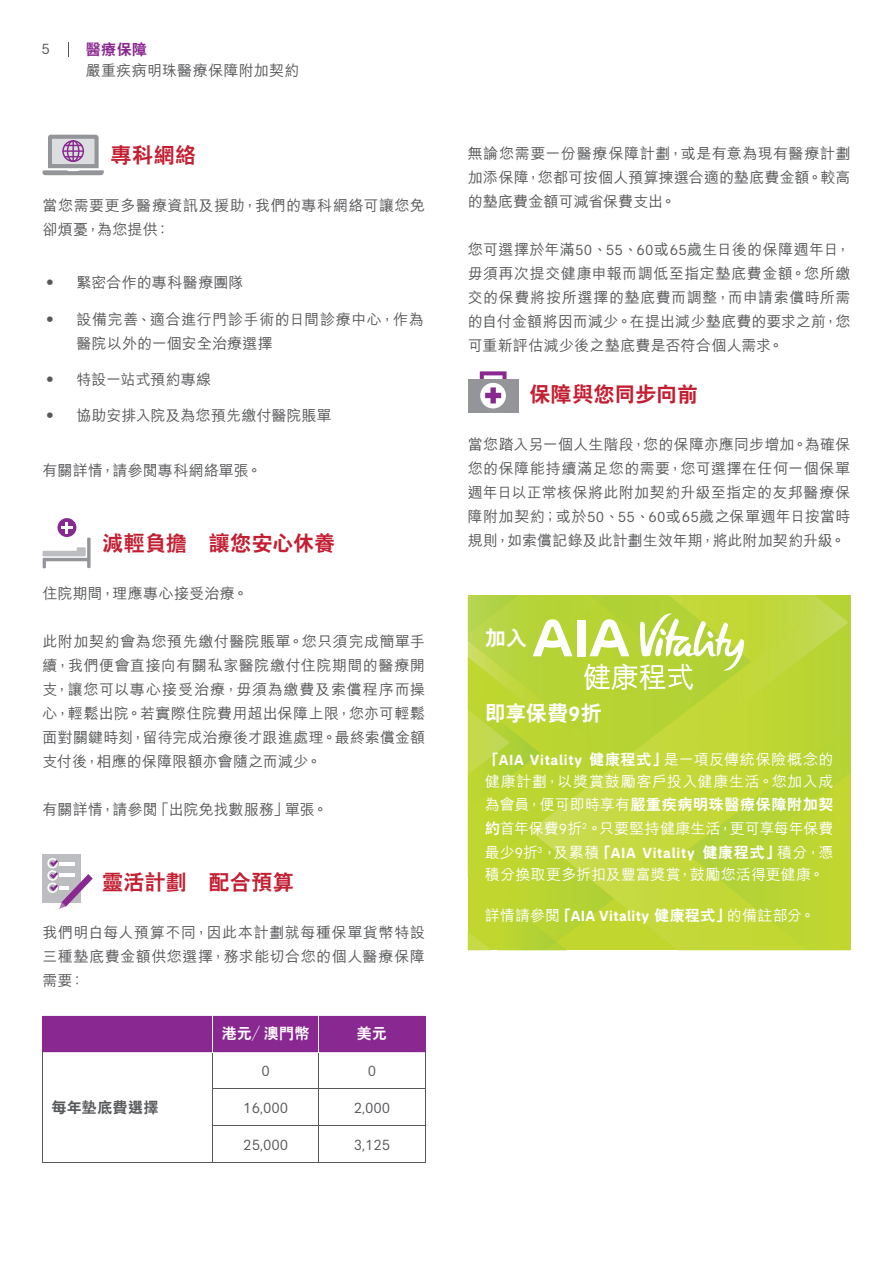
<style>
.page{position:relative;width:893px;height:1263px;background:#fff}
.page>*{position:absolute;margin:0;border:0;box-sizing:border-box;transform-origin:0 0}
.t1{font:800 21px "C Hei 2 HK";letter-spacing:.01em;color:#c31f32}
.t2{font:800 21px "C Hei 2 HK";color:#fff}
.t3{font:500 15px/24px "M Hei HK";letter-spacing:.015em;color:#57585a;text-align:justify}
.t4{font:500 15px/24px "M Hei HK";letter-spacing:.015em;color:#fff}
.t5{font:500 15px/24px "M Hei HK";letter-spacing:.035em;color:#57585a}
.t6{font:800 15px "C Hei 2 HK";letter-spacing:.045em;color:#fff}
.t7{font:700 15px "AIA Everest";letter-spacing:.05em;color:#fff}
.t8{font:15px "AIA Everest";color:#57585a}
.t9{font:500 15px "M Hei HK";letter-spacing:.05em;color:#fff}
.t10{font:800 15px "C Hei 2 HK";letter-spacing:.02em;color:#57585a}
.t11{font:800 15px "C Hei 2 HK";color:#892890}
.s1{font-family:"AIA Everest";font-weight:400}
.s2{font-family:"AIA Everest";font-weight:700}
.s3{font-family:"C Hei 2 HK";font-weight:800}
.s4{font-family:"M Hei HK";font-weight:500}
</style>
<div class="page">
<img style="left:614px;top:745px;width:236px;height:205px">
<div style="left:687px;top:710px;width:54px;height:35px;background:#c3d837"></div>
<img style="left:685px;top:807px;width:155px;height:143px">
<img style="left:468px;top:931px;width:23px;height:19px">
<svg style="left:497px;top:877px;width:117px;height:73px;background:#bbd432"></svg>
<img style="left:503px;top:899px;width:54px;height:51px">
<svg style="left:468px;top:690px;width:219px;height:187px;background:#c0d73b"></svg>
<img style="left:540px;top:735px;width:45px;height:16px">
<img style="left:687px;top:690px;width:54px;height:20px">
<img style="left:585px;top:690px;width:20px;height:60px">
<img style="left:468px;top:595px;width:117px;height:140px">
<img style="left:503px;top:809px;width:26px;height:42px">
<img style="left:468px;top:595px;width:50px;height:39px">
<img style="left:470px;top:697px;width:70px;height:110px">
<img style="left:468px;top:709px;width:2px;height:65px">
<img style="left:470px;top:711px;width:40px;height:62px">
<img style="left:840px;top:780px;width:10px;height:70px">
<div style="left:805px;top:807px;width:35px;height:71px;background:#bfd631"></div>
<img style="left:536px;top:595px;width:48px;height:53px">
<img style="left:768px;top:595px;width:37px;height:26px">
<img style="left:751px;top:595px;width:17px;height:26px">
<div style="left:741px;top:704px;width:64px;height:56px;background:#bed633"></div>
<img style="left:741px;top:621px;width:64px;height:83px">
<img style="left:752px;top:649px;width:16px;height:27px">
<img style="left:741px;top:760px;width:64px;height:95px">
<div style="left:805px;top:595px;width:45px;height:185px;background:#b7d334"></div>
<img style="left:805px;top:605px;width:43px;height:50px">
<img style="left:805px;top:734px;width:35px;height:73px">
<div style="left:577px;top:620px;width:8px;height:36px;background:#fff"></div>
<svg style="left:533px;top:619px;width:40px;height:37px"></svg>
<svg style="left:584px;top:595px;width:167px;height:95px"></svg>
<svg style="left:57px;top:518px;width:19px;height:19px"></svg>
<svg style="left:61px;top:522px;width:12px;height:11px"></svg>
<svg style="left:87px;top:538px;width:4px;height:30px"></svg>
<svg style="left:43px;top:558px;width:3px;height:10px"></svg>
<hr style="left:44px;top:558px;width:45px;height:3px;background:#939598">
<div style="left:43px;top:551px;width:43px;height:5px;background:#bcbdc0"></div>
<div style="left:77px;top:547px;width:9px;height:5px;background:#bcbdc0"></div>
<div style="left:43px;top:854px;width:38px;height:48px;background:#bcbdc0"></div>
<svg style="left:47px;top:858px;width:46px;height:51px"></svg>
<div style="left:468px;top:379px;width:51px;height:34px;background:#939598"></div>
<div style="left:480px;top:383px;width:26px;height:25px;background:#fff;border-radius:50%"></div>
<svg style="left:480px;top:371px;width:26px;height:32px"></svg>
<svg style="left:42px;top:135px;width:62px;height:40px"></svg>
<div style="left:44px;top:1016px;width:381px;height:36px;background:#892890"></div>
<hr style="left:43px;top:1016px;width:1px;height:36px;background:#892890">
<hr style="left:425px;top:1016px;width:1px;height:36px;background:#892890">
<hr style="left:43px;top:1052px;width:1px;height:37px;background:#57585a">
<hr style="left:43px;top:1089px;width:1px;height:37px;background:#57585a">
<hr style="left:43px;top:1126px;width:1px;height:36px;background:#57585a">
<hr style="left:212px;top:1052px;width:1px;height:36px;background:#57585a">
<hr style="left:319px;top:1052px;width:1px;height:36px;background:#57585a">
<hr style="left:425px;top:1052px;width:1px;height:36px;background:#57585a">
<hr style="left:212px;top:1088px;width:107px;height:1px;background:#57585a">
<hr style="left:212px;top:1089px;width:1px;height:36px;background:#57585a">
<hr style="left:319px;top:1088px;width:107px;height:1px;background:#57585a">
<hr style="left:319px;top:1089px;width:1px;height:36px;background:#57585a">
<hr style="left:425px;top:1089px;width:1px;height:36px;background:#57585a">
<hr style="left:212px;top:1125px;width:107px;height:1px;background:#57585a">
<hr style="left:212px;top:1126px;width:1px;height:36px;background:#57585a">
<hr style="left:319px;top:1125px;width:107px;height:1px;background:#57585a">
<hr style="left:319px;top:1126px;width:1px;height:36px;background:#57585a">
<hr style="left:425px;top:1126px;width:1px;height:36px;background:#57585a">
<hr style="left:212px;top:1016px;width:1px;height:36px;background:#fff">
<hr style="left:319px;top:1016px;width:1px;height:36px;background:#fff">
<hr style="left:43px;top:1162px;width:170px;height:1px;background:#57585a">
<hr style="left:213px;top:1162px;width:106px;height:1px;background:#57585a">
<hr style="left:319px;top:1162px;width:107px;height:1px;background:#57585a">
<svg style="left:68px;top:43px;width:1px;height:14px"></svg>
<p class="t8" style="left:41px;top:40px;width:10px">5</p>
<p class="t11" style="left:86px;top:42px;width:63px">醫療保障</p>
<p class="t3" style="left:86px;top:58px;width:215px">嚴重疾病明珠醫療保障附加契約</p>
<h1 class="t1" style="left:111px;top:144px;width:87px">專科網絡</h1>
<p class="t5" style="left:43px;top:192px;width:384px">當您需要更多醫療資訊及援助，我們的專科網絡可讓您免卻煩憂，為您提供：</p>
<p class="t3" style="left:43px;top:269px;width:203px">• 緊密合作的專科醫療團隊</p>
<p class="t3" style="left:77px;top:306px;width:349px;text-indent:-34px">• 設備完善、適合進行門診手術的日間診療中心，作為醫院以外的一個安全治療選擇</p>
<p class="t3" style="left:43px;top:366px;width:170px">• 特設一站式預約專線</p>
<p class="t3" style="left:43px;top:402px;width:291px">• 協助安排入院及為您預先繳付醫院賬單</p>
<p class="t3" style="left:43px;top:457px;width:221px">有關詳情，請參閱專科網絡單張。</p>
<h1 class="t1" style="left:102px;top:532px;width:235px">減輕負擔　讓您安心休養</h1>
<p class="t3" style="left:43px;top:580px;width:207px">住院期間，理應專心接受治療。</p>
<p class="t3" style="left:43px;top:628px;width:384px">此附加契約會為您預先繳付醫院賬單。您只須完成簡單手續，我們便會直接向有關私家醫院繳付住院期間的醫療開支，讓您可以專心接受治療，毋須為繳費及索償程序而操心，輕鬆出院。若實際住院費用超出保障上限，您亦可輕鬆面對關鍵時刻，留待完成治療後才跟進處理。最終索償金額支付後，相應的保障限額亦會隨之而減少。</p>
<p class="t3" style="left:43px;top:796px;width:287px">有關詳情，請參閱「出院免找數服務」單張。</p>
<h1 class="t1" style="left:102px;top:871px;width:193px">靈活計劃　配合預算</h1>
<p class="t3" style="left:43px;top:919px;width:384px">我們明白每人預算不同，因此本計劃就每種保單貨幣特設三種墊底費金額供您選擇，務求能切合您的個人醫療保障需要：</p>
<p class="t6" style="left:222px;top:1026px;width:89px">港元／澳門幣</p>
<p class="t6" style="left:357px;top:1026px;width:32px">美元</p>
<p class="t10" style="left:51px;top:1099px;width:108px">每年墊底費選擇</p>
<p class="t8" style="left:262px;top:1062px;width:10px">0</p>
<p class="t8" style="left:368px;top:1062px;width:10px">0</p>
<p class="t8" style="left:243px;top:1099px;width:46px">16,000</p>
<p class="t8" style="left:354px;top:1099px;width:38px">2,000</p>
<p class="t8" style="left:243px;top:1136px;width:46px">25,000</p>
<p class="t8" style="left:354px;top:1136px;width:38px">3,125</p>
<p class="t3" style="left:468px;top:140px;width:384px">無論您需要一份醫療保障計劃，或是有意為現有醫療計劃加添保障，您都可按個人預算揀選合適的墊底費金額。較高的墊底費金額可減省保費支出。</p>
<p class="t3" style="left:468px;top:236px;width:384px">您可選擇於年滿<span class="s1">50</span>、<span class="s1">55</span>、<span class="s1">60</span>或<span class="s1">65</span>歲生日後的保障週年日，毋須再次提交健康申報而調低至指定墊底費金額。您所繳交的保費將按所選擇的墊底費而調整，而申請索償時所需的自付金額將因而減少。在提出減少墊底費的要求之前，您可重新評估減少後之墊底費是否符合個人需求。</p>
<h1 class="t1" style="left:529px;top:383px;width:170px">保障與您同步向前</h1>
<p class="t3" style="left:468px;top:431px;width:384px">當您踏入另一個人生階段，您的保障亦應同步增加。為確保您的保障能持續滿足您的需要，您可選擇在任何一個保單週年日以正常核保將此附加契約升級至指定的友邦醫療保障附加契約；或於<span class="s1">50</span>、<span class="s1">55</span>、<span class="s1">60</span>或<span class="s1">65</span>歲之保單週年日按當時規則，如索償記錄及此計劃生效年期，將此附加契約升級。</p>
<h1 class="t2" style="left:485px;top:628px;width:44px">加入</h1>
<h1 class="t2" style="left:485px;top:703px;width:119px">即享保費<span class="s2">9</span>折</h1>
<p class="t7" style="left:485px;top:751px;width:350px"><span class="s3">「</span>AIA Vitality <span class="s3">健康程式」</span><span class="s4">是一項反傳統保險概念的</span></p>
<p class="t9" style="left:485px;top:771px;width:350px">健康計劃，以獎賞鼓勵客戶投入健康生活。您加入成</p>
<p class="t6" style="left:485px;top:796px;width:350px"><span class="s4">為會員，便可即時享有</span>嚴重疾病明珠醫療保障附加契</p>
<p class="t4" style="left:485px;top:815px;width:350px"><span class="s3">約</span>首年保費<span class="s1">9</span>折<sup>2</sup>。只要堅持健康生活，更可享每年保費最少<span class="s1">9</span>折<sup>3</sup>，及累積<span class="s3">「</span><span class="s2">AIA Vitality</span> <span class="s3">健康程式」</span>積分，憑</p>
<p class="t4" style="left:485px;top:861px;width:341px">積分換取更多折扣及豐富獎賞，鼓勵您活得更健康。</p>
<p class="t4" style="left:485px;top:902px;width:332px">詳情請參閱<span class="s3">「</span><span class="s2">AIA Vitality</span> <span class="s3">健康程式」</span>的備註部分。</p>
</div>
